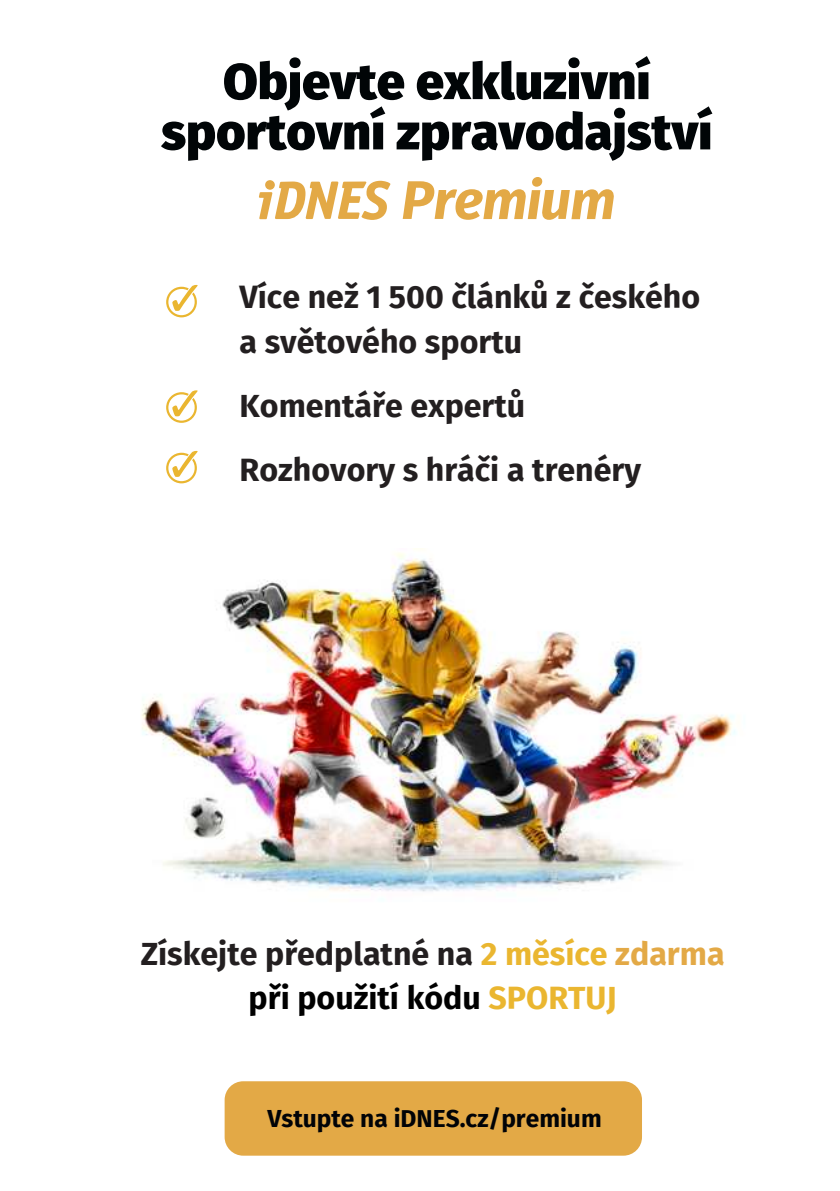
<style>
.page{position:relative;width:840px;height:1191px;background:#fff}
.page>*{position:absolute;margin:0;border:0;box-sizing:border-box;transform-origin:0 0}
.t1{font:900 50.2px/50.2px "Fira Sans";color:#010507;text-align:center}
.t2{font:700 32.2px/44px "Fira Sans";color:#231f20}
.t3{font:700 24.4px "Fira Sans";color:#010307}
.s1{color:#eab630}
.s2{color:#e3a946}
.s3{color:#000}
</style>
<div class="page">
<div style="left:224px;top:1081px;width:417px;height:74px;background:#e3a946;border-radius:19px"></div>
<svg style="left:259px;top:177px;width:355px;height:43px"></svg>
<img style="left:141px;top:548px;width:595px;height:344px">
<svg style="left:166px;top:285px;width:31px;height:32px"></svg>
<svg style="left:166px;top:390px;width:31px;height:33px"></svg>
<svg style="left:166px;top:451px;width:31px;height:32px"></svg>
<h1 class="t1" style="left:161px;top:52px;width:552px">Objevte exkluzivní sportovní zpravodajství</h1>
<p class="t2" style="left:239px;top:272px;width:462px;line-height:45px">Více než 1 500 článků z českého a světového sportu</p>
<p class="t2" style="left:239px;top:371px;width:403px;line-height:64px">Komentáře expertů<br>Rozhovory s hráči a trenéry</p>
<p class="t2" style="left:141px;top:929px;width:585px;text-align:center">Získejte předplatné na <span class="s1">2 měsíce</span> <span class="s2">zdarma </span><span class="s3">při použití kódu</span> <span class="s1">SPORTUJ</span></p>
<p class="t3" style="left:267px;top:1097px;width:335px">Vstupte na iDNES.cz/premium</p>
</div>
